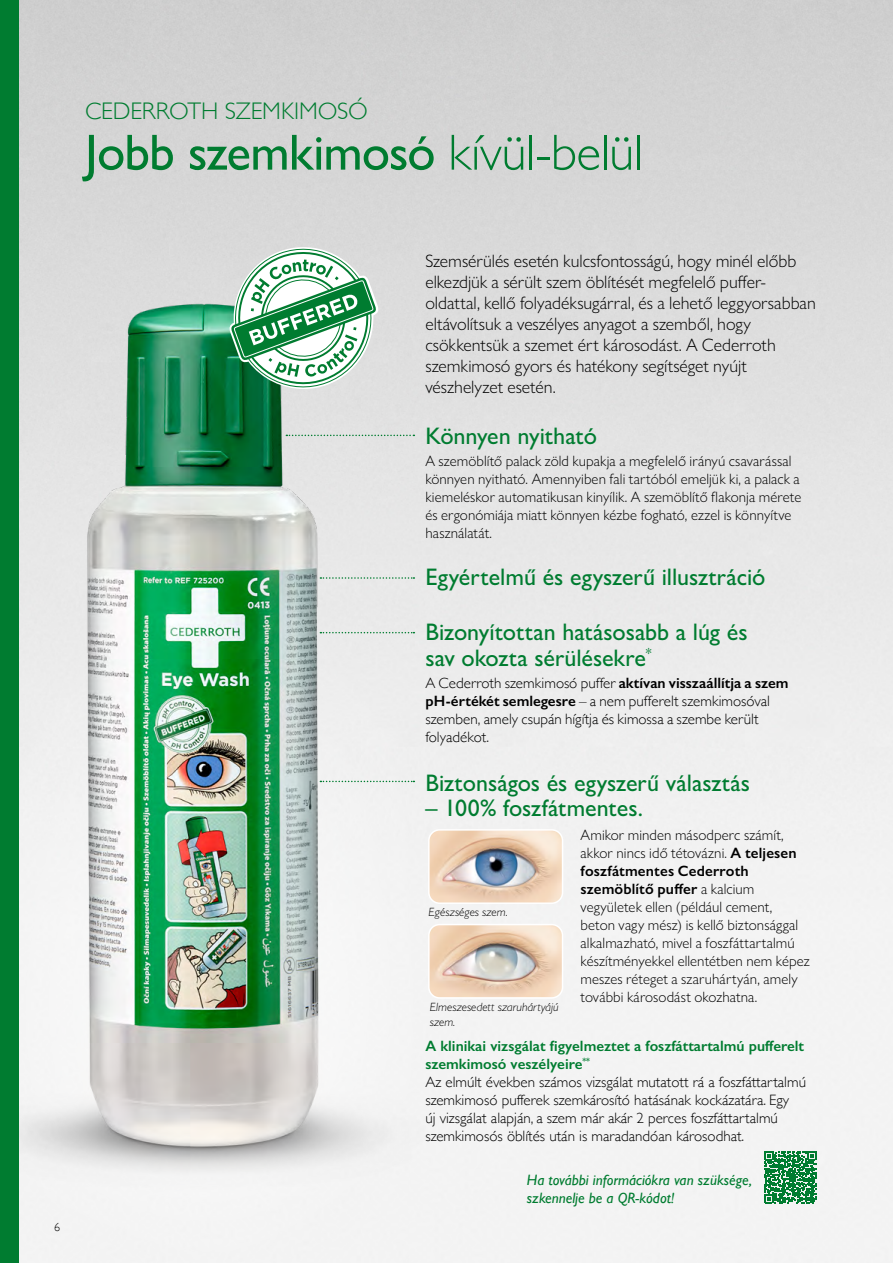
<style>
.page{position:relative;width:893px;height:1263px;background:#fff}
.page>*{position:absolute;margin:0;border:0;box-sizing:border-box;transform-origin:0 0}
.t1{font:500 51px "Gill Sans MT Pro";letter-spacing:-.015em;color:#007c30}
.t2{font:500 24px/25.5px "Gill Sans MT Pro";color:#007c30}
.t3{font:500 24px "Gill Sans Nova";color:#007c30}
.t4{font:300 24px "Gill Sans";letter-spacing:-.01em;color:#007c30}
.t5{font:300 18px/21px "Gill Sans Nova";color:#000}
.t6{font:300 15px/18px "Gill Sans Nova";letter-spacing:.005em;color:#000}
.t7{font:300 15px/18px "Gill Sans";color:#000}
.t8{font:italic 15px/18px "Gill Sans";color:#007c30}
.t9{font:italic 300 12px/15px "Gill Sans MT Pro";letter-spacing:.005em;color:#000}
.t10{font:300 12px "Gill Sans";color:#000}
.s1{font-family:"Gill Sans";font-weight:300}
.s2{font-weight:600}
.s3{font-weight:600;color:#007c30}
</style>
<div class="page">
<img style="left:19px;top:0;width:874px;height:1263px">
<img style="left:19px;top:277px;width:477px;height:986px">
<svg style="left:320px;top:577px;width:94px;height:2px"></svg>
<svg style="left:320px;top:781px;width:94px;height:1px"></svg>
<svg style="left:226px;top:240px;width:154px;height:157px"></svg>
<svg style="left:286px;top:435px;width:128px;height:1px"></svg>
<svg style="left:320px;top:632px;width:94px;height:1px"></svg>
<img style="left:429px;top:830px;width:134px;height:73px">
<div style="left:428px;top:829px;width:135px;height:75px;border:2px solid #fff;border-radius:11px"></div>
<img style="left:429px;top:924px;width:134px;height:74px">
<div style="left:428px;top:924px;width:135px;height:75px;border:2px solid #fff;border-radius:11px"></div>
<svg style="left:764px;top:1151px;width:52px;height:52px"></svg>
<div style="left:0;top:0;width:19px;height:1263px;background:#007c30"></div>
<h2 class="t4" style="left:85px;top:92px;width:284px">CEDERROTH SZEMKIMOSÓ</h2>
<h1 class="t1" style="left:85px;top:122px;width:559px">Jobb szemkimosó <span class="s1">kívül-belül</span></h1>
<p class="t10" style="left:54px;top:1218px;width:7px">6</p>
<p class="t5" style="left:425px;top:250px;width:392px">Szemsérülés esetén kulcsfontosságú, hogy minél előbb elkezdjük a sérült szem öblítését megfelelő puffer&shy;oldattal, kellő folyadéksugárral, és a lehető leggyorsabban eltávolítsuk a veszélyes anyagot a szemből, hogy csökkentsük a szemet ért károsodást. A Cederroth szemkimosó gyors és hatékony segítséget nyújt vészhelyzet esetén.</p>
<h2 class="t3" style="left:425px;top:421px;width:173px">Könnyen nyitható</h2>
<p class="t6" style="left:425px;top:452px;width:377px">A szemöblítő palack zöld kupakja a megfelelő irányú csavarással könnyen nyitható. Amennyiben fali tartóból emeljük ki, a palack a kiemeléskor automatikusan kinyílik. A szemöblítő flakonja mérete és ergonómiája miatt könnyen kézbe fogható, ezzel is könnyítve használatát.</p>
<h2 class="t3" style="left:425px;top:563px;width:342px">Egyértelmű és egyszerű illusztráció</h2>
<h2 class="t2" style="left:425px;top:619px;width:324px">Bizonyítottan hatásosabb a lúg és sav okozta sérülésekre<sup>*</sup></h2>
<p class="t7" style="left:425px;top:674px;width:365px">A Cederroth szemkimosó puffer <span class="s2">aktívan visszaállítja a szem pH-értékét semlegesre</span> – a nem pufferelt szemkimosóval szemben, amely csupán hígítja és kimossa a szembe került folyadékot.</p>
<h2 class="t2" style="left:425px;top:770px;width:326px">Biztonságos és egyszerű választás</h2>
<h2 class="t2" style="left:425px;top:795px;width:219px">– 100% foszfátmentes.</h2>
<p class="t6" style="left:581px;top:826px;width:231px">Amikor minden másodperc számít, akkor nincs idő tétovázni. <span class="s2">A teljesen foszfátmentes Cederroth szemöblítő puffer</span> a kalcium vegyületek ellen (például cement, beton vagy mész) is kellő biztonsággal alkalmazható, mivel a foszfáttartalmú készítményekkel ellentétben nem képez meszes réteget a szaruhártyán, amely további károsodást okozhatna.</p>
<p class="t7" style="left:425px;top:1037px;width:382px"><span class="s3">A klinikai vizsgálat figyelmeztet a foszfáttartalmú pufferelt szemkimosó veszélyeire</span><sup>**<br></sup>Az elmúlt években számos vizsgálat mutatott rá a foszfáttartalmú szemkimosó pufferek szemkárosító hatásának kockázatára. Egy<br>új vizsgálat alapján, a szem már akár 2 perces foszfáttartalmú szemkimosós öblítés után is maradandóan károsodhat.</p>
<p class="t8" style="left:527px;top:1171px;width:227px">Ha további információkra van szüksége, szkennelje be a QR-kódot!</p>
<p class="t9" style="left:429px;top:904px;width:81px">Egészséges szem.</p>
<p class="t9" style="left:430px;top:999px;width:131px">Elmeszesedett szaruhártyájú szem.</p>
</div>
